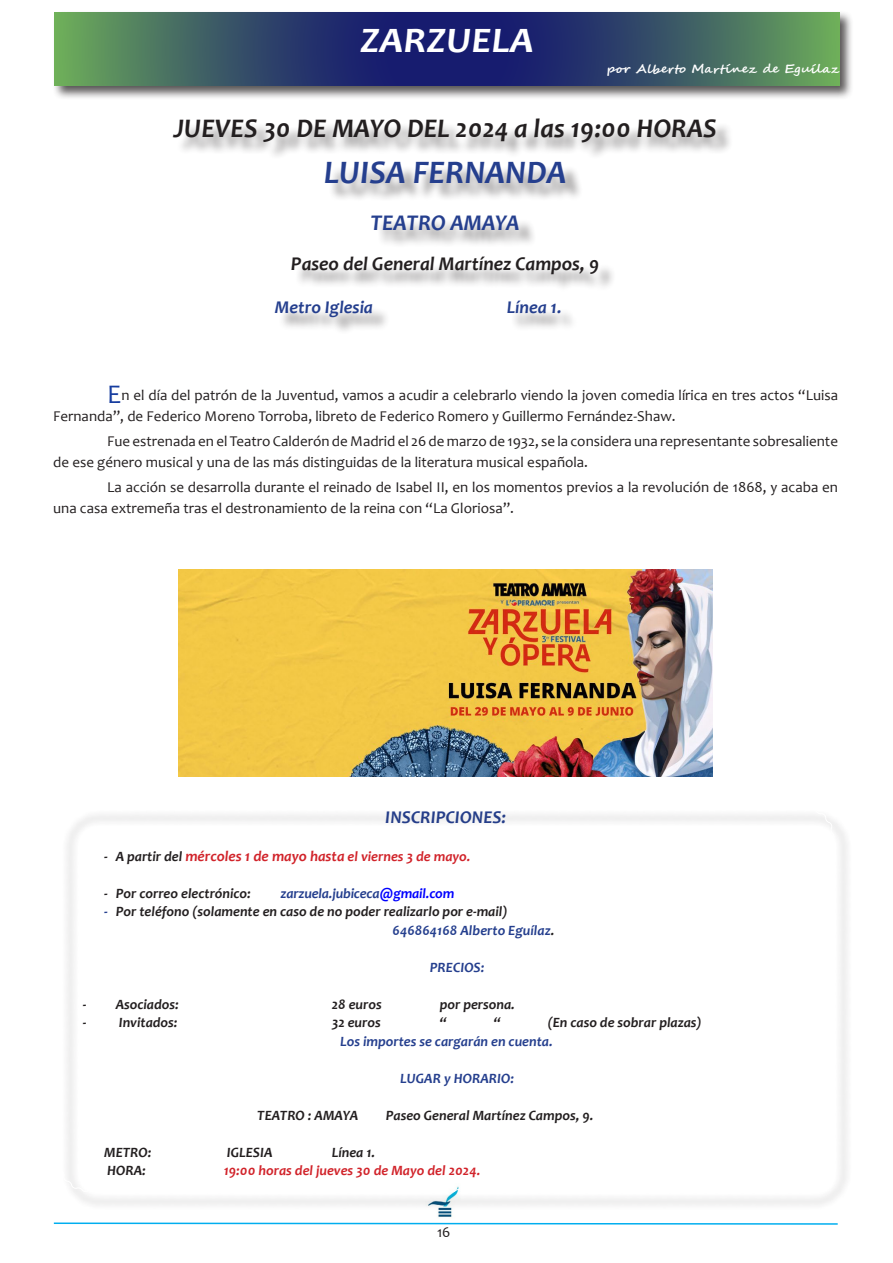
<style>
.page{position:relative;width:893px;height:1263px;background:#fff}
.page>*{position:absolute;margin:0;border:0;box-sizing:border-box;transform-origin:0 0}
.t1{font:italic 700 36px "Candara";color:#fff;scale:1.1 1}
.Normal__Web{font:italic 700 33px "Candara";color:#253f8e}
.Normal__Web-2{font:italic 700 27px "Candara";color:#231f20}
.Normal__Web-3{font:italic 700 22.5px "Candara";color:#253f8e}
.Normal__Web-4{font:italic 700 19.5px "Candara";color:#231f20}
.Normal__Web-5{font:italic 700 18px "Candara";color:#253f8e}
.No_Spacing{font:italic 700 18px "Candara";color:#253f8e}
.No_Spacing-2{font:15px/21px "Candara";color:#231f20}
.No_Spacing-3{font:italic 700 15px "Candara";color:#d1232a}
.No_Spacing-4{font:italic 700 14.25px "Candara";color:#231f20}
.No_Spacing-5{font:italic 700 14.25px "Candara";color:#253f8e}
.No_Spacing-6{font:italic 700 14.25px "Candara";color:#d1232a}
.t2{font:700 12px "Segoe Script";color:#fff;scale:1.1 1}
.s1{font-size:27px;color:#173d9f}
.s2{font-size:14.25px;color:#231f20}
.s3{font-size:14.25px}
.s4{color:#00f}
.s5{color:#253f8e}
.s6{color:#231f20}
</style>
<div class="page">
<svg style="left:53px;top:1222px;width:785px;height:3px"></svg>
<img style="left:438px;top:1210px;width:14px;height:8px">
<div style="left:52px;top:11px;width:802px;height:89px;background:#231f20;opacity:.75"></div>
<svg style="left:54px;top:13px;width:786px;height:73px;background:#375266"></svg>
<div style="left:176px;top:121px;width:558px;height:214px;background:#231f20;opacity:.5"></div>
<img style="left:179px;top:570px;width:533px;height:206px">
<p class="t1" style="left:360px;top:18px;width:159px">ZARZUELA</p>
<p class="t2" style="left:607px;top:59px;width:213px">por Alberto Martínez de Eguílaz</p>
<p class="Normal__Web-2" style="left:173px;top:112px;width:545px">JUEVES 30 DE MAYO DEL 2024 a las 19:00 HORAS</p>
<p class="Normal__Web" style="left:324px;top:153px;width:244px">LUISA FERNANDA</p>
<p class="Normal__Web-3" style="left:371px;top:209px;width:150px">TEATRO AMAYA</p>
<p class="Normal__Web-4" style="left:291px;top:252px;width:310px">Paseo del General Martínez Campos, 9</p>
<p class="Normal__Web-5" style="left:275px;top:296px;width:100px">Metro Iglesia</p>
<p class="Normal__Web-5" style="left:507px;top:296px;width:56px">Línea 1.</p>
<p class="No_Spacing-2" style="left:53px;top:385px;width:786px;text-indent:54px"><span class="s1">E</span>n el día del patrón de la Juventud, vamos a acudir a celebrarlo viendo la joven comedia lírica en tres actos “Luisa<br>Fernanda”, de Federico Moreno Torroba, libreto de Federico Romero y Guillermo Fernández-Shaw.</p>
<p class="No_Spacing-2" style="left:53px;top:431px;width:786px;text-indent:54px">Fue estrenada en el Teatro Calderón de Madrid el 26 de marzo de 1932, se la considera una representante sobresaliente de ese género musical y una de las más distinguidas de la literatura musical española.</p>
<p class="No_Spacing-2" style="left:53px;top:477px;width:786px;text-indent:54px">La acción se desarrolla durante el reinado de Isabel II, en los momentos previos a la revolución de 1868, y acaba en una casa extremeña tras el destronamiento de la reina con “La Gloriosa”.</p>
<p class="No_Spacing" style="left:385px;top:806px;width:122px">INSCRIPCIONES:</p>
<p class="No_Spacing-3" style="left:104px;top:846px;width:368px"><span class="s2">- A partir del</span> mércoles 1 de mayo hasta <span class="s3">el viernes 3 de mayo.</span></p>
<p class="No_Spacing-4" style="left:104px;top:884px;width:148px">- Por correo electrónico:</p>
<p class="No_Spacing-5" style="left:281px;top:884px;width:175px">zarzuela.jubiceca<span class="s4">@gmail.com</span></p>
<p class="No_Spacing-4" style="left:104px;top:903px;width:405px"><span class="s5">-</span> Por teléfono (solamente en caso de no poder realizarlo por e-mail)</p>
<p class="No_Spacing-5" style="left:393px;top:921px;width:163px">646864168 Alberto Eguílaz<span class="s6">.</span></p>
<p class="No_Spacing-5" style="left:430px;top:958px;width:56px">PRECIOS:</p>
<p class="No_Spacing-4" style="left:83px;top:995px;width:97px">- Asociados:</p>
<p class="No_Spacing-4" style="left:332px;top:995px;width:51px">28 euros</p>
<p class="No_Spacing-4" style="left:440px;top:995px;width:77px">por persona.</p>
<p class="No_Spacing-4" style="left:83px;top:1014px;width:96px">- Invitados:</p>
<p class="No_Spacing-4" style="left:332px;top:1014px;width:51px">32 euros</p>
<p class="No_Spacing-4" style="left:440px;top:1014px;width:9px">“</p>
<p class="No_Spacing-4" style="left:494px;top:1014px;width:9px">“</p>
<p class="No_Spacing-4" style="left:548px;top:1014px;width:155px">(En caso de sobrar plazas)</p>
<p class="No_Spacing-5" style="left:340px;top:1032px;width:214px">Los importes se cargarán en cuenta.</p>
<p class="No_Spacing-5" style="left:400px;top:1069px;width:115px">LUGAR y HORARIO:</p>
<p class="No_Spacing-4" style="left:257px;top:1106px;width:102px">TEATRO : AMAYA</p>
<p class="No_Spacing-4" style="left:386px;top:1106px;width:209px">Paseo General Martínez Campos, 9.</p>
<p class="No_Spacing-4" style="left:104px;top:1143px;width:49px">METRO:</p>
<p class="No_Spacing-4" style="left:227px;top:1143px;width:47px">IGLESIA</p>
<p class="No_Spacing-4" style="left:332px;top:1143px;width:45px">Línea 1.</p>
<p class="No_Spacing-4" style="left:107px;top:1162px;width:40px">HORA:</p>
<p class="No_Spacing-6" style="left:224px;top:1162px;width:258px">19:00 horas del jueves 30 de Mayo del 2024.</p>
<p class="No_Spacing-2" style="left:437px;top:1222px;width:15px">16</p>
</div>
